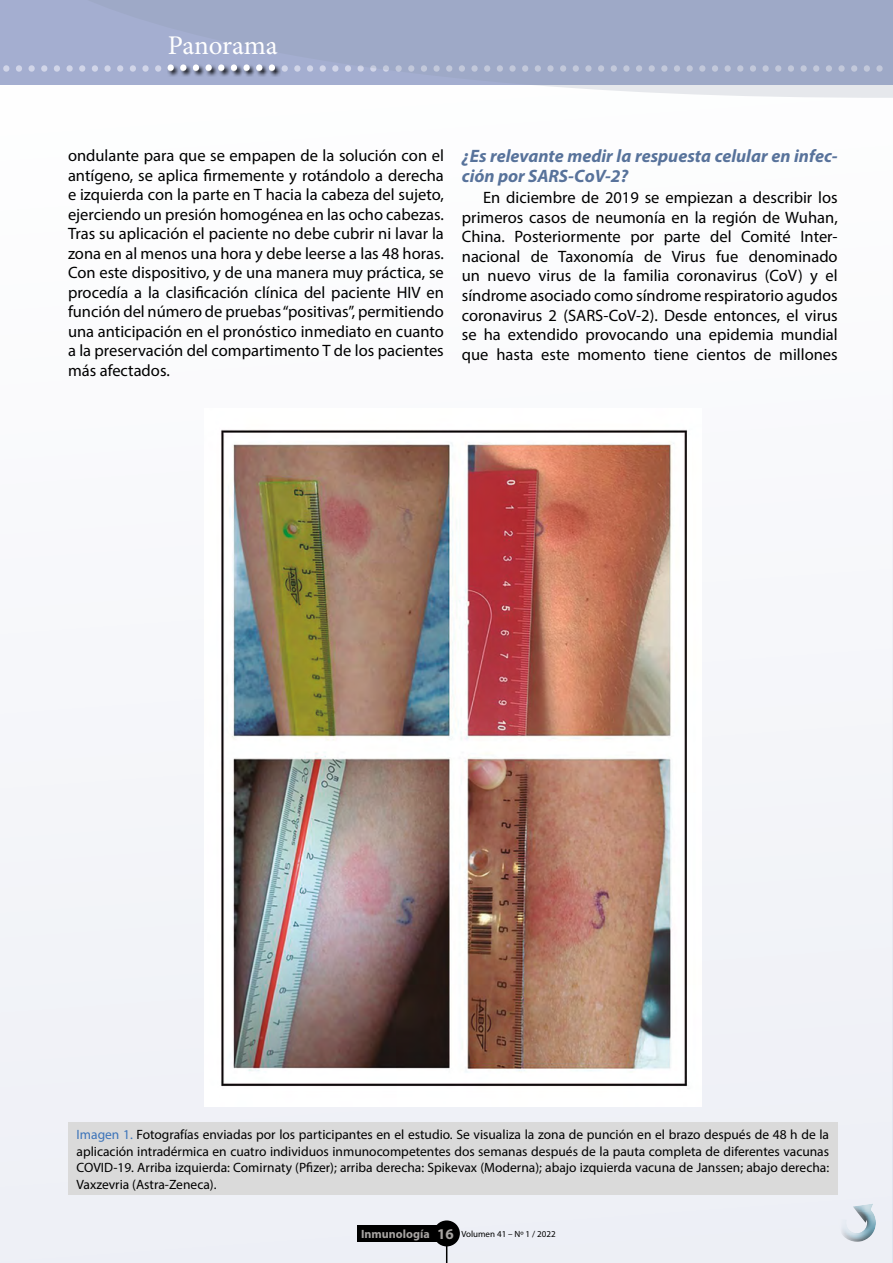
<style>
.page{position:relative;width:893px;height:1263px;background:#fff}
.page>*{position:absolute;margin:0;border:0;box-sizing:border-box;transform-origin:0 0}
.t1{font:55.5px "Minion Pro";color:#d1d5e8}
.t2{font:27px "Minion Pro";letter-spacing:-.01em;color:#fff}
.t3{font:italic 700 18px/19.5px "Myriad Pro";color:#58739b}
.t4{font:16.5px/19.5px "Myriad Pro";color:#000;text-align:justify}
.t5{font:13.5px/16.5px "Myriad Pro";color:#000;text-align:justify}
.t6{font:9px "Myriad Pro";color:#000}
.s1{color:#fff}
.s2{color:#3b73b9}
.s3{font-weight:700;font-size:12px;color:#a7a4a2}
.s4{font-weight:700;font-size:15px;color:#a7a4a2}
</style>
<div class="page">
<div style="left:0;top:723px;width:892px;height:540px;background:#f1f2f7"></div>
<svg style="left:892px;top:394px;width:1px;height:869px"></svg>
<div style="left:0;top:0;width:893px;height:85px;background:#9ea9c7"></div>
<svg style="left:536px;top:85px;width:357px;height:13px;fill:#e6e8ec"></svg>
<div style="left:167px;top:64px;width:114px;height:13px;background:#000;opacity:.82"></div>
<div style="left:357px;top:1225px;width:81px;height:17px;background:#000"></div>
<div style="left:433px;top:1220px;width:27px;height:26px;background:#000;border-radius:50%"></div>
<svg style="left:446px;top:1246px;width:1px;height:17px"></svg>
<div style="left:829px;top:1194px;width:58px;height:44px;background:#edeff6"></div>
<div style="left:827px;top:1199px;width:55px;height:52px;background:#000;opacity:.75"></div>
<img style="left:204px;top:429px;width:497px;height:677px">
<div style="left:68px;top:1123px;width:770px;height:72px;background:#dadada"></div>
<h2 class="t2" style="left:168px;top:27px;width:111px">Panorama</h2>
<h1 class="t1" style="left:0;top:16px;width:887px">.............<span class="s1">.........</span>................................................</h1>
<p class="t4" style="left:68px;top:146px;width:377px">ondulante para que se empapen de la solución con el antígeno, se aplica firmemente y rotándolo a derecha e izquierda con la parte en T hacia la cabeza del sujeto, ejerciendo un presión homogénea en las ocho cabezas.<br>Tras su aplicación el paciente no debe cubrir ni lavar la zona en al menos una hora y debe leerse a las 48 horas.<br>Con este dispositivo, y de una manera muy práctica, se procedía a la clasificación clínica del paciente HIV en función del número de pruebas “positivas”, permitiendo una anticipación en el pronóstico inmediato en cuanto a la preservación del compartimento T de los pacientes más afectados.</p>
<p class="t3" style="left:462px;top:146px;width:377px">¿Es relevante medir la respuesta celular en infec&shy;ción por SARS-CoV-2?</p>
<p class="t4" style="left:462px;top:188px;width:377px;text-indent:21px">En diciembre de 2019 se empiezan a describir los primeros casos de neumonía en la región de Wuhan, China. Posteriormente por parte del Comité Inter&shy;nacional de Taxonomía de Virus fue denominado un nuevo virus de la familia coronavirus (CoV) y el síndrome asociado como síndrome respiratorio agudos coronavirus 2 (SARS-CoV-2). Desde entonces, el virus se ha extendido provocando una epidemia mundial que hasta este momento tiene cientos de millones</p>
<p class="t5" style="left:77px;top:1126px;width:754px"><span class="s2">Imagen 1.</span> Fotografías enviadas por los participantes en el estudio. Se visualiza la zona de punción en el brazo después de 48 h de la aplicación intradérmica en cuatro individuos inmunocompetentes dos semanas después de la pauta completa de diferentes vacunas COVID-19. Arriba izquierda: Comirnaty (Pfizer); arriba derecha: Spikevax (Moderna); abajo izquierda vacuna de Janssen; abajo derecha:<br>Vaxzevria (Astra-Zeneca).</p>
<p class="t6" style="left:361px;top:1228px;width:196px"><span class="s3">Inmunología</span> <span class="s4">16</span> Volumen 41 – Nº 1 / 2022</p>
</div>
